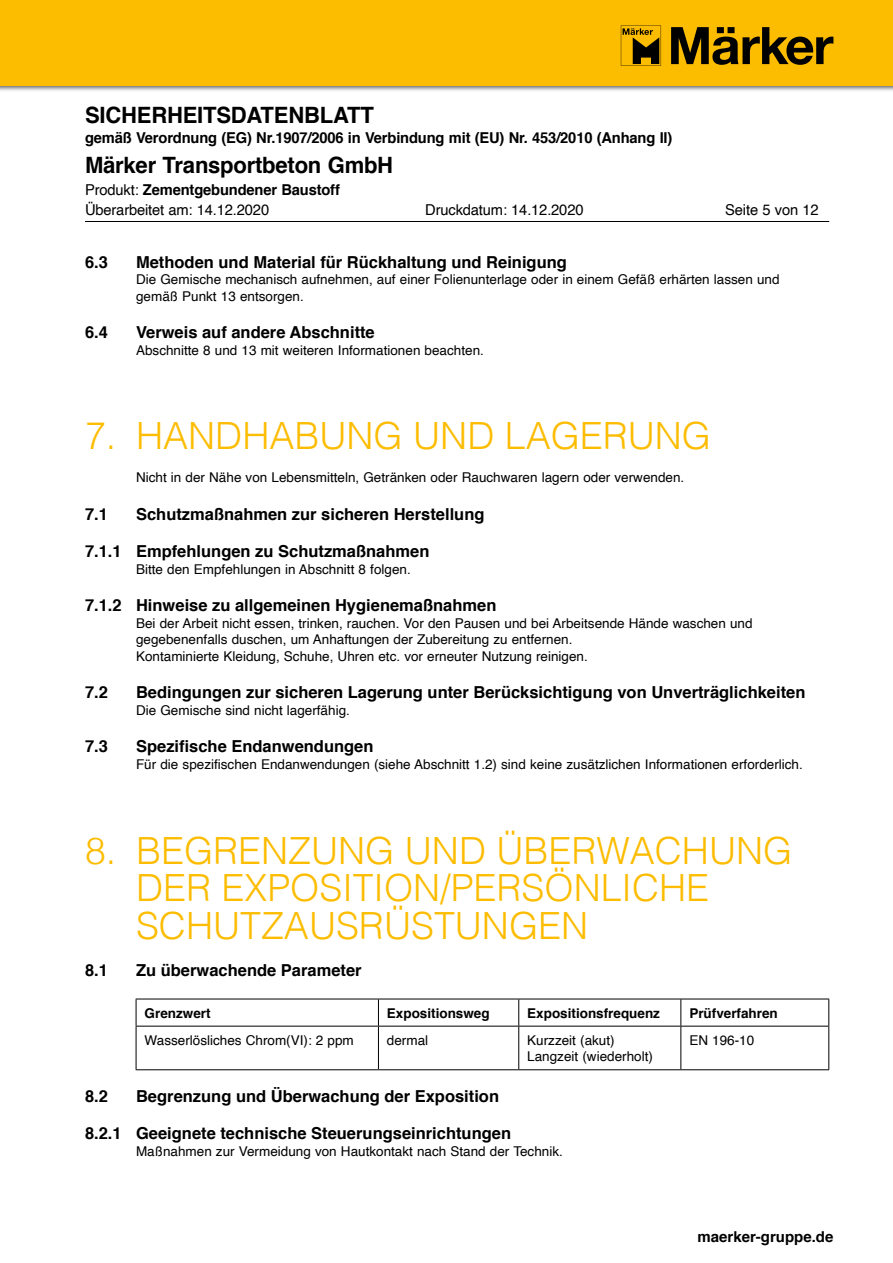
<style>
.page{position:relative;width:893px;height:1263px;background:#fff}
.page>*{position:absolute;margin:0;border:0;box-sizing:border-box;transform-origin:0 0}
.t1{font:300 37.5px/37.5px "Helvetica";color:#fcbc00}
.t2{font:700 22.5px "Helvetica";letter-spacing:-.01em;color:#000}
.t3{font:700 16.5px "Helvetica";color:#000}
.t4{font:15px/19.5px "Helvetica";letter-spacing:-.01em;color:#000}
.t5{font:700 15px "Helvetica";letter-spacing:-.01em;color:#000}
.t6{font:13.5px/16.5px "Helvetica";color:#000}
.t7{font:700 13.5px "Helvetica";color:#000}
.s1{font-weight:700}
</style>
<div class="page">
<div style="left:0;top:0;width:893px;height:92px;background:#000;opacity:.65"></div>
<div style="left:0;top:0;width:893px;height:85px;background:#fcbc00"></div>
<svg style="left:621px;top:26px;width:40px;height:40px"></svg>
<svg style="left:671px;top:27px;width:162px;height:38px"></svg>
<hr style="left:85px;top:221px;width:744px;height:1px;background:#000">
<hr style="left:136px;top:999px;width:242px;height:1px;background:#000">
<svg style="left:136px;top:999px;width:1px;height:27px"></svg>
<hr style="left:378px;top:999px;width:141px;height:1px;background:#000">
<svg style="left:378px;top:999px;width:1px;height:27px"></svg>
<hr style="left:519px;top:999px;width:162px;height:1px;background:#000">
<svg style="left:518px;top:999px;width:1px;height:27px"></svg>
<hr style="left:681px;top:999px;width:148px;height:1px;background:#000">
<svg style="left:680px;top:999px;width:1px;height:27px"></svg>
<svg style="left:828px;top:999px;width:1px;height:27px"></svg>
<hr style="left:136px;top:1026px;width:242px;height:1px;background:#000">
<hr style="left:136px;top:1026px;width:1px;height:43px;background:#000">
<hr style="left:378px;top:1026px;width:141px;height:1px;background:#000">
<hr style="left:378px;top:1026px;width:1px;height:43px;background:#000">
<hr style="left:519px;top:1026px;width:162px;height:1px;background:#000">
<hr style="left:518px;top:1026px;width:1px;height:43px;background:#000">
<hr style="left:681px;top:1026px;width:148px;height:1px;background:#000">
<hr style="left:680px;top:1026px;width:1px;height:43px;background:#000">
<hr style="left:828px;top:1026px;width:1px;height:43px;background:#000">
<hr style="left:136px;top:1069px;width:242px;height:1px;background:#000">
<hr style="left:378px;top:1069px;width:141px;height:1px;background:#000">
<hr style="left:519px;top:1069px;width:162px;height:1px;background:#000">
<hr style="left:681px;top:1069px;width:148px;height:1px;background:#000">
<h2 class="t2" style="left:85px;top:107px;width:290px">SICHERHEITSDATENBLATT</h2>
<p class="t5" style="left:85px;top:132px;width:589px">gemäß Verordnung (EG) Nr.1907/2006 in Verbindung mit (EU) Nr. 453/2010 (Anhang II)</p>
<h2 class="t2" style="left:85px;top:156px;width:310px">Märker Transportbeton GmbH</h2>
<p class="t4" style="left:85px;top:182px;width:256px">Produkt: <span class="s1">Zementgebundener Baustoff<br></span>Überarbeitet am: 14.12.2020</p>
<p class="t4" style="left:425px;top:201px;width:160px">Druckdatum: 14.12.2020</p>
<p class="t4" style="left:725px;top:201px;width:95px">Seite 5 von 12</p>
<p class="t3" style="left:85px;top:248px;width:24px">6.3</p>
<p class="t3" style="left:136px;top:248px;width:432px">Methoden und Material für Rückhaltung und Reinigung</p>
<p class="t6" style="left:136px;top:272px;width:645px">Die Gemische mechanisch aufnehmen, auf einer Folienunterlage oder in einem Gefäß erhärten lassen und gemäß Punkt 13 entsorgen.</p>
<p class="t3" style="left:85px;top:319px;width:24px">6.4</p>
<p class="t3" style="left:136px;top:319px;width:240px">Verweis auf andere Abschnitte</p>
<p class="t6" style="left:136px;top:343px;width:349px">Abschnitte 8 und 13 mit weiteren Informationen beachten.</p>
<h1 class="t1" style="left:85px;top:416px;width:628px">7. HANDHABUNG UND LAGERUNG</h1>
<p class="t6" style="left:136px;top:471px;width:550px">Nicht in der Nähe von Lebensmitteln, Getränken oder Rauchwaren lagern oder verwenden.</p>
<p class="t3" style="left:85px;top:501px;width:24px">7.1</p>
<p class="t3" style="left:136px;top:501px;width:350px">Schutzmaßnahmen zur sicheren Herstellung</p>
<p class="t3" style="left:85px;top:538px;width:346px">7.1.1 Empfehlungen zu Schutzmaßnahmen</p>
<p class="t6" style="left:136px;top:562px;width:276px">Bitte den Empfehlungen in Abschnitt 8 folgen.</p>
<p class="t3" style="left:85px;top:592px;width:413px">7.1.2 Hinweise zu allgemeinen Hygienemaßnahmen</p>
<p class="t6" style="left:136px;top:616px;width:618px">Bei der Arbeit nicht essen, trinken, rauchen. Vor den Pausen und bei Arbeitsende Hände waschen und gegebenenfalls duschen, um Anhaftungen der Zubereitung zu entfernen.<br>Kontaminierte Kleidung, Schuhe, Uhren etc. vor erneuter Nutzung reinigen.</p>
<p class="t3" style="left:85px;top:679px;width:24px">7.2</p>
<p class="t3" style="left:136px;top:679px;width:671px">Bedingungen zur sicheren Lagerung unter Berücksichtigung von Unverträglichkeiten</p>
<p class="t6" style="left:136px;top:703px;width:215px">Die Gemische sind nicht lagerfähig.</p>
<p class="t3" style="left:85px;top:733px;width:24px">7.3</p>
<p class="t3" style="left:136px;top:733px;width:239px">Spezi昀椀sche Endanwendungen</p>
<p class="t6" style="left:136px;top:757px;width:668px">Für die spezifischen Endanwendungen (siehe Abschnitt 1.2) sind keine zusätzlichen Informationen erforderlich.</p>
<h1 class="t1" style="left:136px;top:830px;width:658px;text-indent:-51px">8. BEGRENZUNG UND ÜBERWACHUNG<br>DER EXPOSITION/PERSÖNLICHE<br>SCHUTZAUSRÜSTUNGEN</h1>
<p class="t3" style="left:85px;top:957px;width:24px">8.1</p>
<p class="t3" style="left:136px;top:957px;width:227px">Zu überwachende Parameter</p>
<p class="t7" style="left:145px;top:1002px;width:68px">Grenzwert</p>
<p class="t7" style="left:387px;top:1002px;width:104px">Expositionsweg</p>
<p class="t7" style="left:527px;top:1002px;width:134px">Expositionsfrequenz</p>
<p class="t7" style="left:689px;top:1002px;width:90px">Prüfverfahren</p>
<p class="t6" style="left:145px;top:1033px;width:211px">Wasserlösliches Chrom(VI): 2 ppm</p>
<p class="t6" style="left:387px;top:1033px;width:43px">dermal</p>
<p class="t6" style="left:527px;top:1033px;width:127px">Kurzzeit (akut)<br>Langzeit (wiederholt)</p>
<p class="t6" style="left:689px;top:1033px;width:66px">EN 196-10</p>
<p class="t3" style="left:85px;top:1082px;width:24px">8.2</p>
<p class="t3" style="left:136px;top:1082px;width:365px">Begrenzung und Überwachung der Exposition</p>
<p class="t3" style="left:85px;top:1127px;width:428px">8.2.1 Geeignete technische Steuerungseinrichtungen</p>
<p class="t6" style="left:136px;top:1144px;width:428px">Maßnahmen zur Vermeidung von Hautkontakt nach Stand der Technik.</p>
<p class="t5" style="left:698px;top:1231px;width:137px">maerker-gruppe.de</p>
</div>
